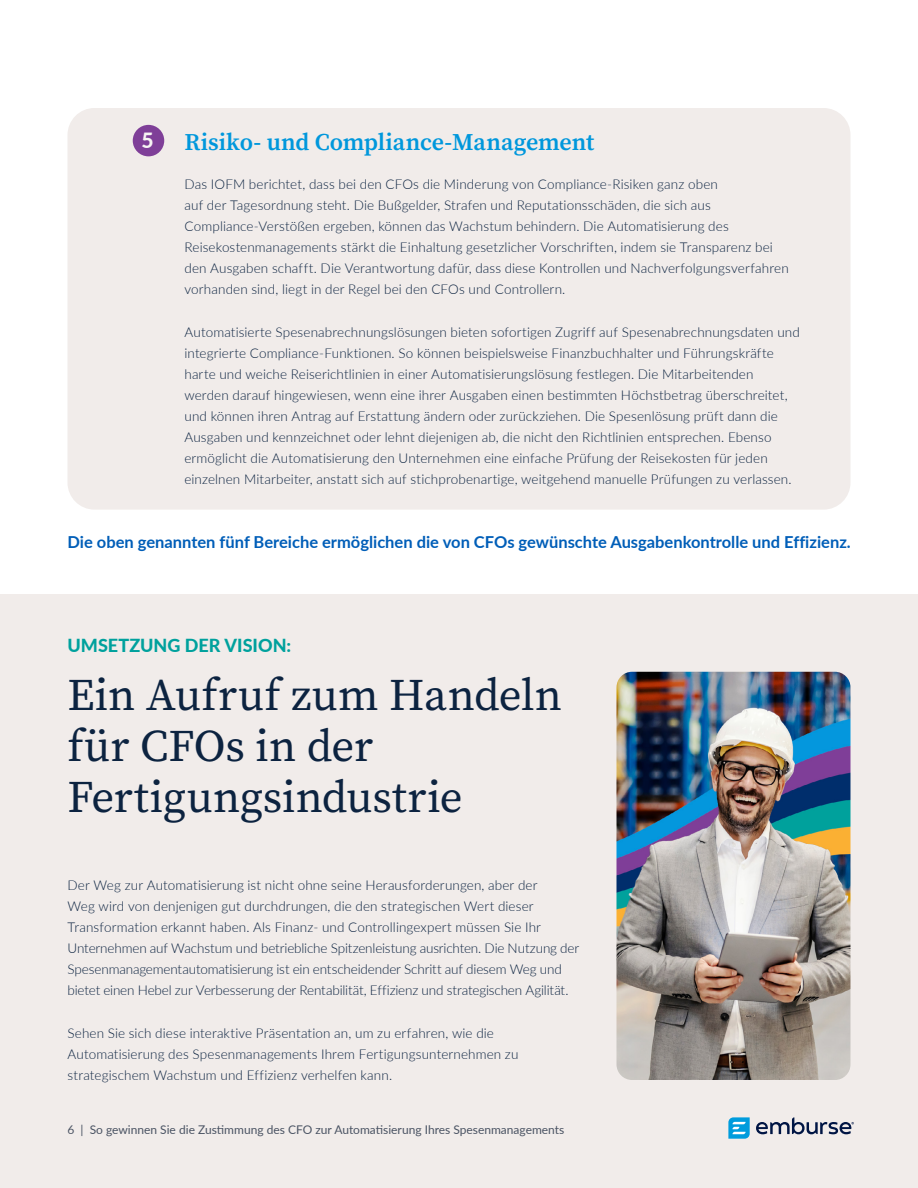
<style>
.page{position:relative;width:918px;height:1188px;background:#fff}
.page>*{position:absolute;margin:0;border:0;box-sizing:border-box;transform-origin:0 0}
.t1{font:45px/51px "Source Serif Pro";color:#0c2340}
.t2{font:600 24px "Source Serif Pro";letter-spacing:-.005em;color:#0097dc}
.t3{font:800 21px "Lato";color:#f7f4f3}
.t4{font:800 18px "Lato";color:#00a19d}
.t5{font:700 16.5px "Lato";color:#005eb8}
.t6{font:300 13.5px/21px "Lato";letter-spacing:.005em;color:#0c2340}
.t7{font:12px "Lato";color:#4a5363}
</style>
<div class="page">
<div style="left:0;top:594px;width:918px;height:594px;background:#f1ecea"></div>
<div style="left:68px;top:108px;width:782px;height:402px;background:#f1ecea;border-radius:27px"></div>
<img style="left:616px;top:672px;width:234px;height:408px">
<svg style="left:728px;top:1117px;width:22px;height:22px"></svg>
<svg style="left:756px;top:1117px;width:98px;height:17px"></svg>
<div style="left:133px;top:125px;width:31px;height:31px;background:#7f3f98;border-radius:50%"></div>
<h3 class="t3" style="left:142px;top:124px;width:14px">5</h3>
<h2 class="t2" style="left:184px;top:125px;width:411px">Risiko- und Compliance-Management</h2>
<p class="t6" style="left:184px;top:173px;width:606px">Das IOFM berichtet, dass bei den CFOs die Minderung von Compliance-Risiken ganz oben<br>auf der Tagesordnung steht. Die Bußgelder, Strafen und Reputationsschäden, die sich aus Compliance-Verstößen ergeben, können das Wachstum behindern. Die Automatisierung des Reisekostenmanagements stärkt die Einhaltung gesetzlicher Vorschriften, indem sie Transparenz bei den Ausgaben schafft. Die Verantwortung dafür, dass diese Kontrollen und Nachverfolgungsverfahren vorhanden sind, liegt in der Regel bei den CFOs und Controllern.</p>
<p class="t6" style="left:184px;top:321px;width:617px">Automatisierte Spesenabrechnungslösungen bieten sofortigen Zugriff auf Spesenabrechnungsdaten und integrierte Compliance-Funktionen. So können beispielsweise Finanzbuchhalter und Führungskräfte harte und weiche Reiserichtlinien in einer Automatisierungslösung festlegen. Die Mitarbeitenden werden darauf hingewiesen, wenn eine ihrer Ausgaben einen bestimmten Höchstbetrag überschreitet, und können ihren Antrag auf Erstattung ändern oder zurückziehen. Die Spesenlösung prüft dann die Ausgaben und kennzeichnet oder lehnt diejenigen ab, die nicht den Richtlinien entsprechen. Ebenso ermöglicht die Automatisierung den Unternehmen eine einfache Prüfung der Reisekosten für jeden einzelnen Mitarbeiter, anstatt sich auf stichprobenartige, weitgehend manuelle Prüfungen zu verlassen.</p>
<p class="t5" style="left:68px;top:530px;width:785px">Die oben genannten fünf Bereiche ermöglichen die von CFOs gewünschte Ausgabenkontrolle und Effizienz.</p>
<h3 class="t4" style="left:68px;top:632px;width:225px">UMSETZUNG DER VISION:</h3>
<h1 class="t1" style="left:68px;top:670px;width:496px">Ein Aufruf zum Handeln für CFOs in der<br>Fertigungsindustrie</h1>
<p class="t6" style="left:68px;top:874px;width:513px">Der Weg zur Automatisierung ist nicht ohne seine Herausforderungen, aber der<br>Weg wird von denjenigen gut durchdrungen, die den strategischen Wert dieser Transformation erkannt haben. Als Finanz- und Controllingexpert müssen Sie Ihr Unternehmen auf Wachstum und betriebliche Spitzenleistung ausrichten. Die Nutzung der Spesenmanagementautomatisierung ist ein entscheidender Schritt auf diesem Weg und bietet einen Hebel zur Verbesserung der Rentabilität, Effizienz und strategischen Agilität.</p>
<p class="t6" style="left:68px;top:1022px;width:453px">Sehen Sie sich diese interaktive Präsentation an, um zu erfahren, wie die<br>Automatisierung des Spesenmanagements Ihrem Fertigungsunternehmen zu strategischem Wachstum und Effizienz verhelfen kann.</p>
<p class="t7" style="left:68px;top:1121px;width:498px">6 | So gewinnen Sie die Zustimmung des CFO zur Automatisierung Ihres Spesenmanagements</p>
</div>
